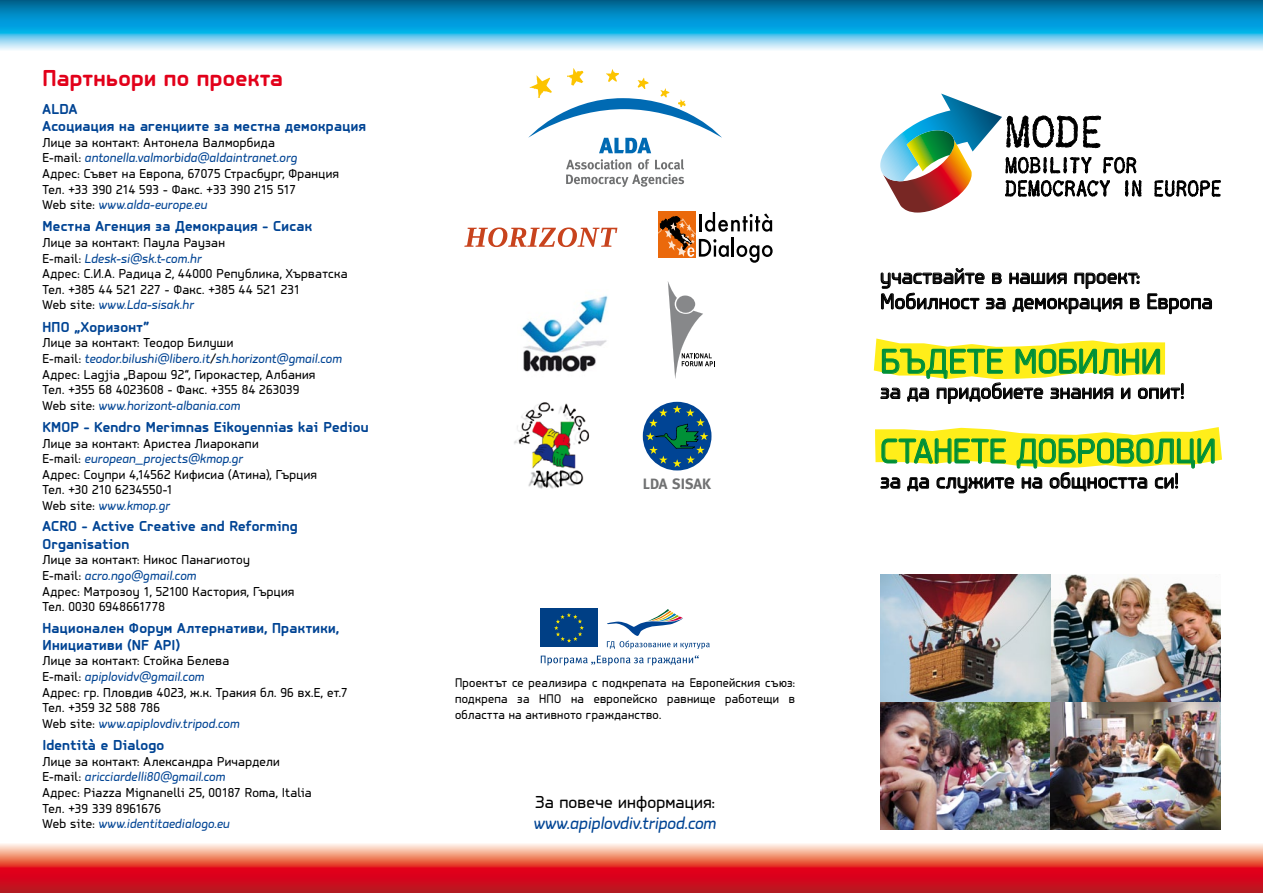
<style>
.page{position:relative;width:1263px;height:893px;background:#fff}
.page>*{position:absolute;margin:0;border:0;box-sizing:border-box;transform-origin:0 0}
.t1{font:36px "PF Isotext Pro";letter-spacing:.025em;color:#009037}
.t2{font:700 24px "PF Isotext Pro";letter-spacing:.015em;color:#e2001a}
.t3{font:22.5px/25.2px "PF Isotext Pro";letter-spacing:.01em;color:#000}
.t4{font:italic 18px "PF Isotext Pro";letter-spacing:-.005em;color:#004494}
.t5{font:18px "PF Isotext Pro";letter-spacing:.01em;color:#000}
.t6{font:700 15px/17.2px "PF Isotext Pro";letter-spacing:.02em;color:#004494}
.t7{font:700 15px "Meta";letter-spacing:-.005em;color:#707172}
.t8{font:13.5px/15.6px "PF Isotext Pro";letter-spacing:.02em;color:#000}
.t9{font:13.2px/15.8px "PF Isotext Pro";letter-spacing:.025em;color:#000;text-align:justify}
.s1{font-style:italic;color:#004494}
</style>
<div class="page">
<div style="left:0;top:0;width:1263px;height:26px;background:linear-gradient(to bottom,#00658f,#00a3e7)"></div>
<div style="left:0;top:867px;width:1263px;height:26px;background:linear-gradient(to bottom,#ea0019,#b81720)"></div>
<svg style="left:0;top:26px;width:1263px;height:24px;background:#6dccef"></svg>
<svg style="left:0;top:843px;width:1263px;height:24px;background:#f19881"></svg>
<svg style="left:880px;top:94px;width:261px;height:119px"></svg>
<svg style="left:1154px;top:180px;width:66px;height:17px"></svg>
<img style="left:880px;top:574px;width:340px;height:255px">
<svg style="left:464px;top:227px;width:153px;height:20px"></svg>
<img style="left:522px;top:295px;width:86px;height:77px">
<img style="left:514px;top:402px;width:76px;height:87px">
<svg style="left:659px;top:212px;width:114px;height:51px"></svg>
<svg style="left:668px;top:282px;width:47px;height:97px"></svg>
<div style="left:643px;top:402px;width:68px;height:68px;background:#004494;border-radius:50%"></div>
<svg style="left:643px;top:405px;width:65px;height:62px"></svg>
<svg style="left:566px;top:159px;width:118px;height:28px"></svg>
<svg style="left:528px;top:68px;width:194px;height:85px"></svg>
<svg style="left:541px;top:655px;width:158px;height:10px"></svg>
<div style="left:540px;top:609px;width:58px;height:38px;background:#003f85"></div>
<svg style="left:554px;top:613px;width:30px;height:30px"></svg>
<svg style="left:606px;top:609px;width:104px;height:40px"></svg>
<svg style="left:873px;top:268px;width:349px;height:226px"></svg>
<h2 class="t2" style="left:43px;top:64px;width:242px">Партньори по проекта</h2>
<p class="t6" style="left:43px;top:100px;width:325px">ALDA<br>Асоциация на агенциите за местна демокрация</p>
<p class="t8" style="left:43px;top:134px;width:298px">Лице за контакт: Антонела Валморбида<br>E-mail: <span class="s1">antonella.valmorbida@aldaintranet.org<br></span>Aдрес: Съвет на Европа, 67075 Страсбург, Франция Teл. +33 390 214 593 - Факс. +33 390 215 517<br>Web site: <span class="s1">www.alda-europe.eu</span></p>
<p class="t6" style="left:43px;top:218px;width:271px">Местна Агенция за Демокрация - Сисак</p>
<p class="t8" style="left:43px;top:235px;width:307px">Лице за контакт: Паула Раузан<br>E-mail: <span class="s1">Ldesk-si@sk.t-com.hr<br></span>Адрес: С.И.А. Радица 2, 44000 Република, Хърватска Teл. +385 44 521 227 - Факс. +385 44 521 231<br>Web site: <span class="s1">www.Lda-sisak.hr</span></p>
<p class="t6" style="left:43px;top:318px;width:108px">НПО „Хоризонт”</p>
<p class="t8" style="left:43px;top:335px;width:301px">Лице за контакт: Теодор Билуши<br>E-mail: <span class="s1">teodor.bilushi@libero.it</span>/<span class="s1">sh.horizont@gmail.com </span>Адрес: Lagjia „Варош 92“, Гирокастер, Албания<br>Teл. +355 68 4023608 - Факс. +355 84 263039<br>Web site: <span class="s1">www.horizont-albania.com</span></p>
<p class="t6" style="left:43px;top:418px;width:328px">KMOP - Kendro Merimnas Eikoyennias kai Pediou</p>
<p class="t8" style="left:43px;top:435px;width:276px">Лице за контакт: Аристеа Лиарокапи<br>E-mail: <span class="s1">european_projects@kmop.gr<br></span>Aдрес: Соупри 4,14562 Кифисиа (Атина), Гърция Teл. +30 210 6234550-1<br>Web site: <span class="s1">www.kmop.gr</span></p>
<p class="t6" style="left:43px;top:518px;width:257px">ACRO - Active Creative and Reforming<br>Organisation</p>
<p class="t8" style="left:43px;top:552px;width:253px">Лице за контакт: Никос Панагиотоу<br>E-mail: <span class="s1">acro.ngo@gmail.com<br></span>Aдрес: Матрозоу 1, 52100 Кастория, Гърция<br>Teл. 0030 6948661778</p>
<p class="t6" style="left:43px;top:619px;width:298px">Национален Форум Алтернативи, Практики,<br>Инициативи (NF API)</p>
<p class="t8" style="left:43px;top:653px;width:307px">Лице за контакт: Стойка Белева<br>E-mail: <span class="s1">apiplovidv@gmail.com<br></span>Aдрес: гр. Пловдив 4023, ж.к. Тракия бл. 96 вх.Е, ет.7<br>Teл. +359 32 588 786<br>Web site: <span class="s1">www.apiplovdiv.tripod.com</span></p>
<p class="t6" style="left:43px;top:736px;width:123px">Identità e Dialogo</p>
<p class="t8" style="left:43px;top:753px;width:271px">Лице за контакт: Александра Ричардели E-mail: <span class="s1">aricciardelli80@gmail.com<br></span>Aдрес: Piazza Mignanelli 25, 00187 Roma, Italia Teл. +39 339 8961676<br>Web site: <span class="s1">www.identitaedialogo.eu</span></p>
<p class="t7" style="left:643px;top:475px;width:70px">LDA SISAK</p>
<p class="t9" style="left:455px;top:675px;width:342px">Проектът се реализира с подкрепата на Европейския съюз: подкрепа за НПО на европейско равнище работещи в областта на активното гражданство.</p>
<h3 class="t5" style="left:535px;top:791px;width:181px">За повече информация:</h3>
<h3 class="t4" style="left:534px;top:813px;width:184px">www.apiplovdiv.tripod.com</h3>
<h3 class="t3" style="left:880px;top:263px;width:334px">участвайте в нашия проект:<br>Мобилност за демокрация в Европа</h3>
<h1 class="t1" style="left:880px;top:340px;width:283px">Бъдете мобилни</h1>
<h3 class="t3" style="left:880px;top:378px;width:306px">за да придобиете знания и опит!</h3>
<h1 class="t1" style="left:880px;top:430px;width:337px">Станете доброволци</h1>
<h3 class="t3" style="left:880px;top:468px;width:300px">за да служите на общността си!</h3>
</div>
